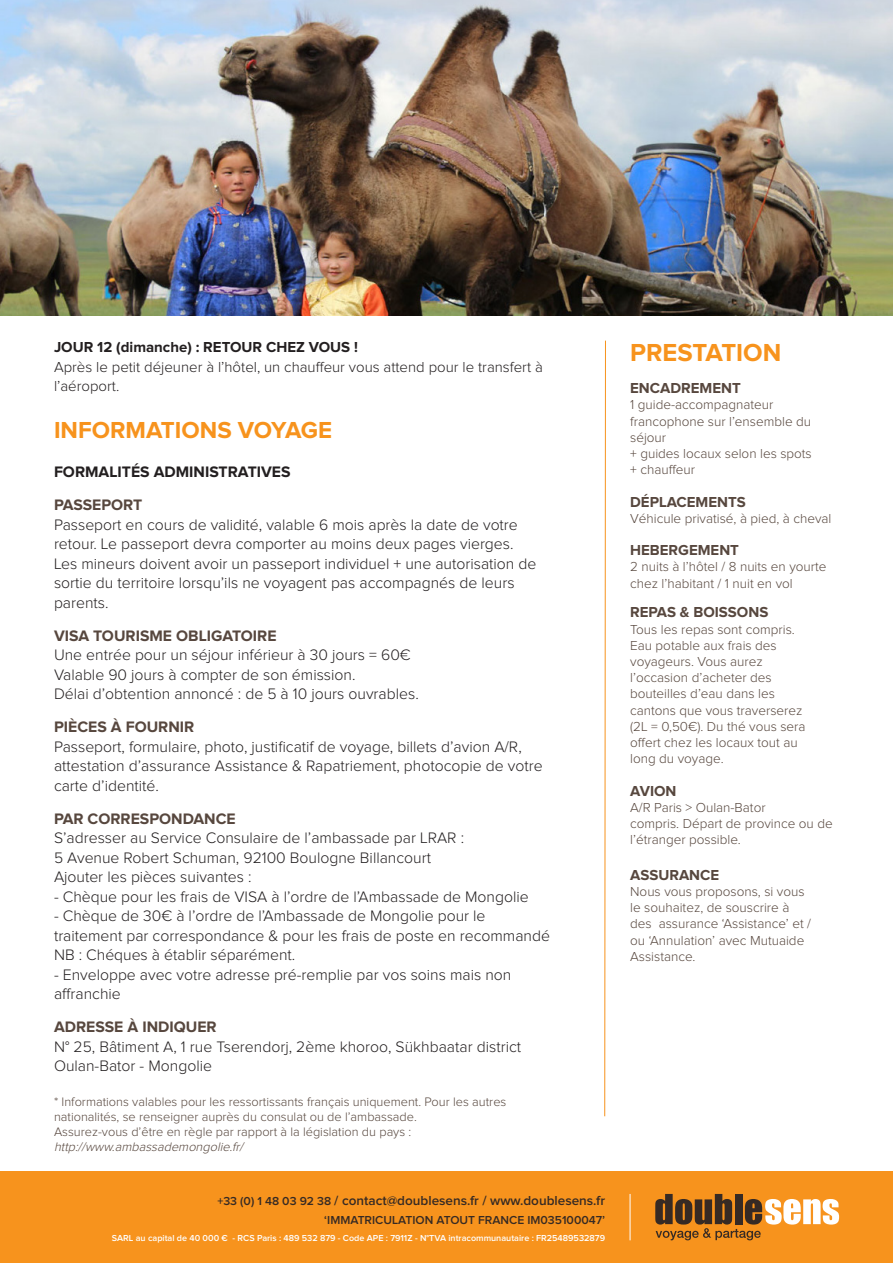
<style>
.page{position:relative;width:893px;height:1263px;background:#fff}
.page>*{position:absolute;margin:0;border:0;box-sizing:border-box;transform-origin:0 0}
.t1{font:700 25.5px "Proxima Nova";color:#f7931d}
.t2{font:700 24px "Proxima Nova";color:#f7931d}
.t3{font:300 15.75px/19.5px "Proxima Nova";color:#231f20}
.t4{font:700 15.75px "Proxima Nova";color:#57473e}
.t5{font:700 15.75px "Proxima Nova";color:#231f20}
.t6{font:300 15px/19.5px "Proxima Nova";color:#231f20}
.t7{font:700 15px "Proxima Nova";color:#57473e}
.t8{font:700 15px "Proxima Nova";color:#231f20}
.t9{font:300 13.5px/16.2px "Proxima Nova";color:#57473e}
.t10{font:600 13.5px "Proxima Nova";color:#362a24}
.t11{font:300 12.75px/15.3px "Proxima Nova";color:#57473e}
.t12{font:italic 300 12.75px "Proxima Nova";color:#57473e}
.t13{font:600 12px "Proxima Nova";color:#362a24}
.t14{font:600 9px "Proxima Nova";color:#fff}
.s1{font-size:12px}
</style>
<div class="page">
<div style="left:0;top:1171px;width:893px;height:92px;background:#f7931d"></div>
<hr style="left:630px;top:1194px;width:1px;height:46px;background:#fff">
<svg style="left:655px;top:1194px;width:184px;height:46px"></svg>
<svg style="left:604px;top:340px;width:2px;height:777px;background:#fac88d"></svg>
<img style="left:0;top:0;width:893px;height:315px">
<p class="t8" style="left:54px;top:341px;width:305px">JOUR 12 (dimanche) : RETOUR CHEZ VOUS !</p>
<p class="t6" style="left:54px;top:358px;width:490px">Après le petit déjeuner à l’hôtel, un chauffeur vous attend pour le transfert à l’aéroport.</p>
<p class="t2" style="left:54px;top:419px;width:280px">INFORMATIONS VOYAGE</p>
<p class="t5" style="left:54px;top:464px;width:238px">FORMALITÉS ADMINISTRATIVES</p>
<p class="t4" style="left:54px;top:497px;width:90px">PASSEPORT</p>
<p class="t3" style="left:54px;top:515px;width:465px">Passeport en cours de validité, valable 6 mois après la date de votre retour. Le passeport devra comporter au moins deux pages vierges.</p>
<p class="t3" style="left:54px;top:554px;width:484px">Les mineurs doivent avoir un passeport individuel + une autorisation de sortie du territoire lorsqu’ils ne voyagent pas accompagnés de leurs parents.</p>
<p class="t4" style="left:54px;top:628px;width:224px">VISA TOURISME OBLIGATOIRE</p>
<p class="t3" style="left:54px;top:646px;width:358px">Une entrée pour un séjour inférieur à 30 jours = 60€</p>
<p class="t3" style="left:54px;top:665px;width:303px">Valable 90 jours à compter de son émission.</p>
<p class="t3" style="left:54px;top:685px;width:366px">Délai d’obtention annoncé : de 5 à 10 jours ouvrables.</p>
<p class="t4" style="left:54px;top:719px;width:142px">PIÈCES À FOURNIR</p>
<p class="t3" style="left:54px;top:737px;width:490px">Passeport, formulaire, photo, justificatif de voyage, billets d’avion A/R, attestation d’assurance Assistance &amp; Rapatriement, photocopie de votre carte d’identité.</p>
<p class="t4" style="left:54px;top:811px;width:183px">PAR CORRESPONDANCE</p>
<p class="t3" style="left:54px;top:829px;width:412px">S’adresser au Service Consulaire de l’ambassade par LRAR :</p>
<p class="t3" style="left:54px;top:848px;width:379px">5 Avenue Robert Schuman, 92100 Boulogne Billancourt</p>
<p class="t3" style="left:54px;top:868px;width:199px">Ajouter les pièces suivantes :</p>
<p class="t3" style="left:54px;top:887px;width:476px">- Chèque pour les frais de VISA à l’ordre de l’Ambassade de Mongolie</p>
<p class="t3" style="left:54px;top:907px;width:497px">- Chèque de 30€ à l’ordre de l’Ambassade de Mongolie pour le traitement par correspondance &amp; pour les frais de poste en recommandé</p>
<p class="t3" style="left:54px;top:946px;width:243px">NB : Chéques à établir séparément.</p>
<p class="t3" style="left:54px;top:965px;width:459px">- Enveloppe avec votre adresse pré-remplie par vos soins mais non affranchie</p>
<p class="t4" style="left:54px;top:1019px;width:164px">ADRESSE À INDIQUER</p>
<p class="t3" style="left:54px;top:1037px;width:469px">N° 25, Bâtiment A, 1 rue Tserendorj, 2ème khoroo, Sükhbaatar district<br>Oulan-Bator - Mongolie</p>
<p class="t11" style="left:54px;top:1094px;width:454px">* Informations valables pour les ressortissants français uniquement. Pour les autres nationalités, se renseigner auprès du consulat ou de l’ambassade.<br>Assurez-vous d’être en règle par rapport à la législation du pays :</p>
<p class="t12" style="left:54px;top:1141px;width:193px">http://www.ambassademongolie.fr/</p>
<p class="t10" style="left:217px;top:1194px;width:389px"><span class="s1">+33 (0) 1 48 03 92 38</span> / contact@doublesens.fr / www.doublesens.fr</p>
<p class="t13" style="left:324px;top:1214px;width:282px">‘IMMATRICULATION ATOUT FRANCE IM035100047’</p>
<p class="t14" style="left:112px;top:1233px;width:495px">SARL au capital de 40 000 € - RCS Paris : 489 532 879 - Code APE : 7911Z - N°TVA intracommunautaire : FR25489532879</p>
<p class="t1" style="left:630px;top:341px;width:153px">PRESTATION</p>
<p class="t7" style="left:630px;top:381px;width:112px">ENCADREMENT</p>
<p class="t9" style="left:630px;top:397px;width:182px">1 guide-accompagnateur francophone sur l’ensemble du séjour</p>
<p class="t9" style="left:630px;top:446px;width:183px">+ guides locaux selon les spots</p>
<p class="t9" style="left:630px;top:462px;width:66px">+ chauffeur</p>
<p class="t7" style="left:630px;top:495px;width:117px">DÉPLACEMENTS</p>
<p class="t9" style="left:630px;top:511px;width:203px">Véhicule privatisé, à pied, à cheval</p>
<p class="t7" style="left:630px;top:543px;width:110px">HEBERGEMENT</p>
<p class="t9" style="left:630px;top:559px;width:198px">2 nuits à l’hôtel / 8 nuits en yourte chez l’habitant / 1 nuit en vol</p>
<p class="t7" style="left:630px;top:605px;width:140px">REPAS &amp; BOISSONS</p>
<p class="t9" style="left:630px;top:621px;width:166px">Tous les repas sont compris.</p>
<p class="t9" style="left:630px;top:638px;width:148px">Eau potable aux frais des</p>
<p class="t9" style="left:630px;top:654px;width:134px">voyageurs. Vous aurez</p>
<p class="t9" style="left:630px;top:670px;width:143px">l’occasion d’acheter des</p>
<p class="t9" style="left:630px;top:686px;width:146px">bouteilles d’eau dans les</p>
<p class="t9" style="left:630px;top:702px;width:174px">cantons que vous traverserez</p>
<p class="t9" style="left:630px;top:719px;width:177px">(2L = 0,50€). Du thé vous sera</p>
<p class="t9" style="left:630px;top:735px;width:169px">offert chez les locaux tout au</p>
<p class="t9" style="left:630px;top:751px;width:95px">long du voyage.</p>
<p class="t7" style="left:630px;top:784px;width:48px">AVION</p>
<p class="t9" style="left:630px;top:800px;width:137px">A/R Paris &gt; Oulan-Bator</p>
<p class="t9" style="left:630px;top:816px;width:204px">compris. Départ de province ou de l’étranger possible.</p>
<p class="t7" style="left:630px;top:868px;width:91px">ASSURANCE</p>
<p class="t9" style="left:630px;top:884px;width:182px">Nous vous proposons, si vous le souhaitez, de souscrire à des assurance ‘Assistance’ et / ou ‘Annulation’ avec Mutuaide<br>Assistance.</p>
</div>
